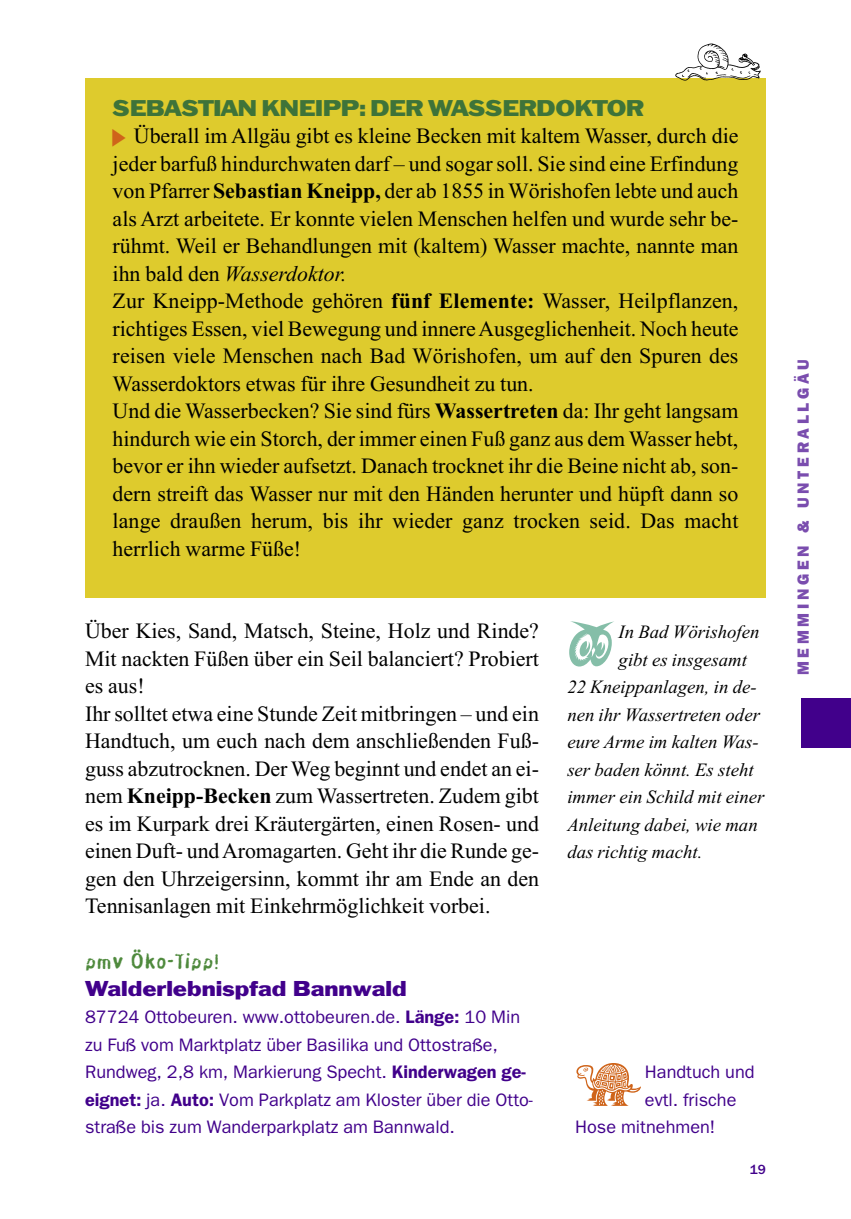
<style>
.page{position:relative;width:851px;height:1219px;background:#fff}
.page>*{position:absolute;margin:0;border:0;box-sizing:border-box;transform-origin:0 0}
.t1{font:56.75px "Daves Raves IITC";color:#85bea8}
.t2{font:55px "Daves Raves IITC";color:#cf641a}
.t3{font:expanded 22.5px "Franklin ATFBQ";letter-spacing:-.015em;color:#3e7339}
.t4{font:22px/27.5px "Times New Roman";color:#000}
.t5{font:expanded 21.25px "Franklin ATFBQ";color:#41008b}
.t6{font:20px "Stamp Gothic OT";color:#4f8a3d}
.t7{font:italic 18.75px "Times New Roman";color:#000}
.t8{font:18px/27.5px "ITC Franklin Gothic Std";color:#41008b}
.t9{font:16.25px "ITC Franklin Gothic Std Hvy";letter-spacing:.23em;color:#7a4dae}
.t10{font:500 13.75px "ITC Franklin Gothic Std";color:#41008b}
.s1{font-weight:700}
.s2{font-style:italic}
.s3{font-weight:600}
</style>
<div class="page">
<div style="left:801px;top:698px;width:49px;height:50px;background:#41008b"></div>
<div style="left:85px;top:78px;width:680px;height:520px;background:#decb2d"></div>
<img style="left:675px;top:43px;width:85px;height:38px">
<p class="t3" style="left:113px;top:100px;width:532px">SEBASTIAN KNEIPP: DER WASSERDOKTOR</p>
<p class="t4" style="left:113px;top:124px;width:627px"><sub>≥</sub>Überall im Allgäu gibt es kleine Becken mit kaltem Wasser, durch die jeder barfuß hindurchwaten darf – und sogar soll. Sie sind eine Erfindung von Pfarrer <span class="s1">Sebastian Kneipp,</span> der ab 1855 in Wörishofen lebte und auch als Arzt arbeitete. Er konnte vielen Menschen helfen und wurde sehr be&shy;rühmt. Weil er Behandlungen mit (kaltem) Wasser machte, nannte man ihn bald den <span class="s2">Wasserdoktor.<br></span>Zur Kneipp-Methode gehören <span class="s1">fünf Elemente:</span> Wasser, Heilpflanzen, richtiges Essen, viel Bewegung und innere Ausgeglichenheit. Noch heute reisen viele Menschen nach Bad Wörishofen, um auf den Spuren des Wasserdoktors etwas für ihre Gesundheit zu tun.<br>Und die Wasserbecken? Sie sind fürs <span class="s1">Wassertreten</span> da: Ihr geht langsam hindurch wie ein Storch, der immer einen Fuß ganz aus dem Wasser hebt, bevor er ihn wieder aufsetzt. Danach trocknet ihr die Beine nicht ab, son&shy;dern streift das Wasser nur mit den Händen herunter und hüpft dann so lange draußen herum, bis ihr wieder ganz trocken seid. Das macht herrlich warme Füße!</p>
<p class="t4" style="left:85px;top:619px;width:455px">Über Kies, Sand, Matsch, Steine, Holz und Rinde?<br>Mit nackten Füßen über ein Seil balanciert? Probiert es aus!<br>Ihr solltet etwa eine Stunde Zeit mitbringen – und ein Handtuch, um euch nach dem anschließenden Fuß&shy;guss abzutrocknen. Der Weg beginnt und endet an ei&shy;nem <span class="s1">Kneipp-Becken</span> zum Wassertreten. Zudem gibt es im Kurpark drei Kräutergärten, einen Rosen- und einen Duft- und Aromagarten. Geht ihr die Runde ge&shy;gen den Uhrzeigersinn, kommt ihr am Ende an den Tennisanlagen mit Einkehrmöglichkeit vorbei.</p>
<p class="t6" style="left:85px;top:954px;width:136px">pmv Öko-Tipp!</p>
<p class="t5" style="left:85px;top:981px;width:323px">Walderlebnispfad Bannwald</p>
<p class="t8" style="left:85px;top:1005px;width:449px">87724 Ottobeuren. www.ottobeuren.de. <span class="s3">Länge:</span> 10 Min zu Fuß vom Marktplatz über Basilika und Ottostraße, Rundweg, 2,8 km, Markierung Specht. <span class="s3">Kinderwagen ge&shy;eignet:</span> ja. <span class="s3">Auto:</span> Vom Parkplatz am Kloster über die Otto&shy;straße bis zum Wanderparkplatz am Bannwald.</p>
<h1 class="t1" style="left:567px;top:613px;width:49px">c</h1>
<p class="t7" style="left:618px;top:625px;width:142px">In Bad Wörishofen</p>
<p class="t7" style="left:618px;top:653px;width:130px">gibt es insgesamt</p>
<p class="t7" style="left:567px;top:680px;width:191px">22 Kneippanlagen, in de-</p>
<p class="t7" style="left:567px;top:708px;width:194px">nen ihr Wassertreten oder</p>
<p class="t7" style="left:567px;top:735px;width:193px">eure Arme im kalten Was-</p>
<p class="t7" style="left:567px;top:763px;width:188px">ser baden könnt. Es steht</p>
<p class="t7" style="left:567px;top:790px;width:199px">immer ein Schild mit einer</p>
<p class="t7" style="left:567px;top:818px;width:192px">Anleitung dabei, wie man</p>
<p class="t7" style="left:567px;top:845px;width:136px">das richtig macht.</p>
<h2 class="t2" style="left:575px;top:1055px;width:67px">f</h2>
<p class="t8" style="left:644px;top:1060px;width:111px">Handtuch und</p>
<p class="t8" style="left:644px;top:1088px;width:93px">evtl. frische</p>
<p class="t8" style="left:575px;top:1115px;width:142px">Hose mitnehmen!</p>
<p class="t10" style="left:749px;top:1165px;width:18px">19</p>
<p class="t9" style="left:793px;top:675px;width:318px;rotate:-90deg">MEMMINGEN &amp; UNTERALLGÄU</p>
</div>
